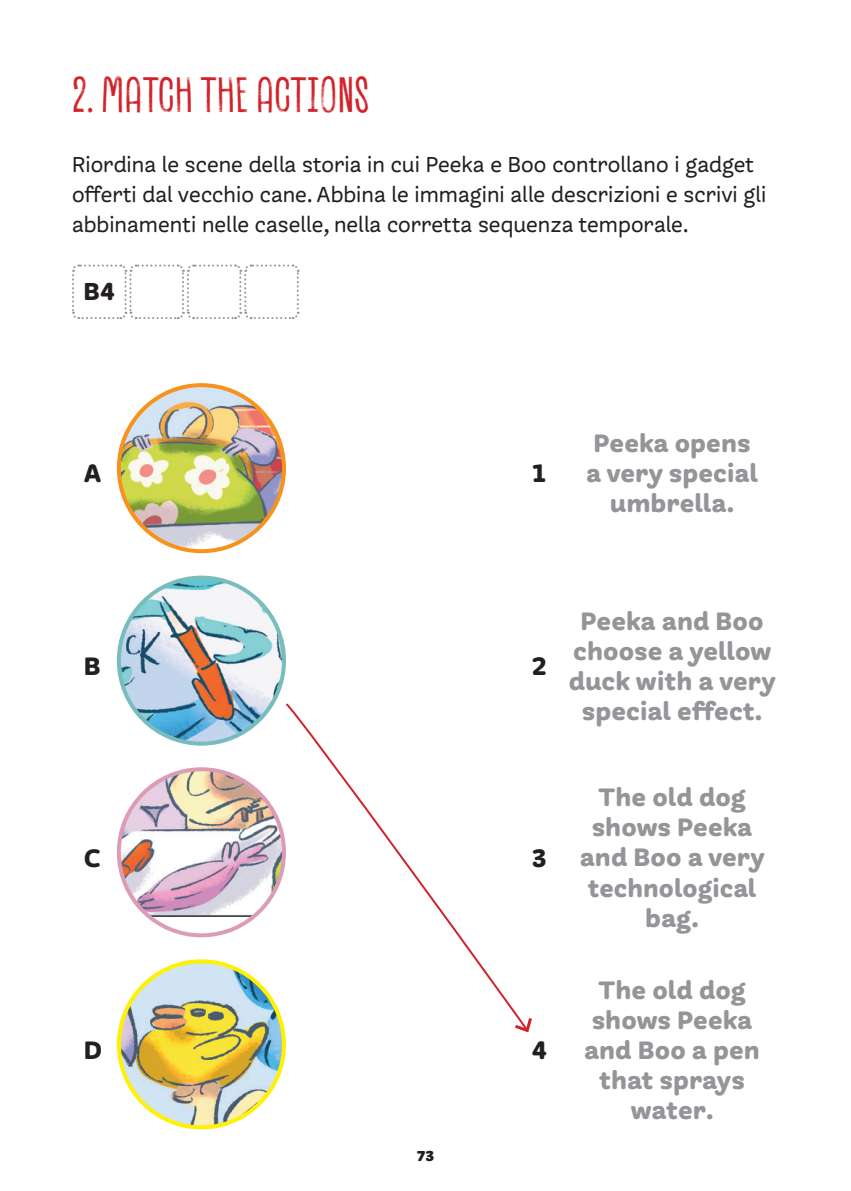
<style>
.page{position:relative;width:851px;height:1191px;background:#fff}
.page>*{position:absolute;margin:0;border:0;box-sizing:border-box;transform-origin:0 0}
.t1{font:48px "Canvas Inline";color:#d1232a}
.t2{font:700 28px/30px "Freight Round Pro";color:#939598;text-align:center}
.t3{font:700 28px "Freight Round Pro";color:#231f20}
.t4{font:700 27.2px "Freight Round Pro";color:#231f20}
.t5{font:500 24px/30px "Freight Round Pro";color:#231f20}
.t6{font:900 16px "Freight Round Pro";color:#231f20}
</style>
<div class="page">
<svg style="left:72px;top:264px;width:228px;height:55px"></svg>
<img style="left:119px;top:385px;width:165px;height:166px;border-radius:83px">
<div style="left:117px;top:383px;width:169px;height:170px;border:4px solid #f7931d;border-radius:50%"></div>
<img style="left:119px;top:577px;width:165px;height:166px;border-radius:83px">
<div style="left:117px;top:575px;width:169px;height:170px;border:4px solid #78bcbc;border-radius:50%"></div>
<img style="left:119px;top:769px;width:165px;height:166px;border-radius:83px">
<div style="left:117px;top:767px;width:169px;height:170px;border:4px solid #dd9cb5;border-radius:50%"></div>
<img style="left:119px;top:961px;width:165px;height:166px;border-radius:83px">
<div style="left:117px;top:959px;width:169px;height:170px;border:4px solid #fff101;border-radius:50%"></div>
<svg style="left:284px;top:703px;width:233px;height:330px"></svg>
<svg style="left:511px;top:1014px;width:21px;height:19px"></svg>
<h1 class="t1" style="left:72px;top:66px;width:299px">2. MATCH THE ACTIONS</h1>
<p class="t5" style="left:72px;top:149px;width:695px">Riordina le scene della storia in cui Peeka e Boo controllano i gadget offerti dal vecchio cane. Abbina le immagini alle descrizioni e scrivi gli abbinamenti nelle caselle, nella corretta sequenza temporale.</p>
<p class="t4" style="left:84px;top:275px;width:33px">B4</p>
<p class="t3" style="left:84px;top:456px;width:19px">A</p>
<p class="t3" style="left:532px;top:456px;width:16px">1</p>
<p class="t2" style="left:586px;top:429px;width:173px">Peeka opens a very special umbrella.</p>
<p class="t3" style="left:84px;top:649px;width:18px">B</p>
<p class="t3" style="left:532px;top:649px;width:16px">2</p>
<p class="t2" style="left:568px;top:606px;width:209px">Peeka and Boo choose a yellow duck with a very special effect.</p>
<p class="t3" style="left:84px;top:840px;width:18px">C</p>
<p class="t3" style="left:532px;top:840px;width:16px">3</p>
<p class="t3" style="left:84px;top:1032px;width:20px">D</p>
<p class="t3" style="left:532px;top:1032px;width:16px">4</p>
<p class="t6" style="left:416px;top:1145px;width:19px">73</p>
<p class="t2" style="left:579px;top:783px;width:187px">The old dog shows Peeka and Boo a very technological bag.</p>
<p class="t2" style="left:584px;top:975px;width:177px">The old dog shows Peeka and Boo a pen that sprays water.</p>
</div>
